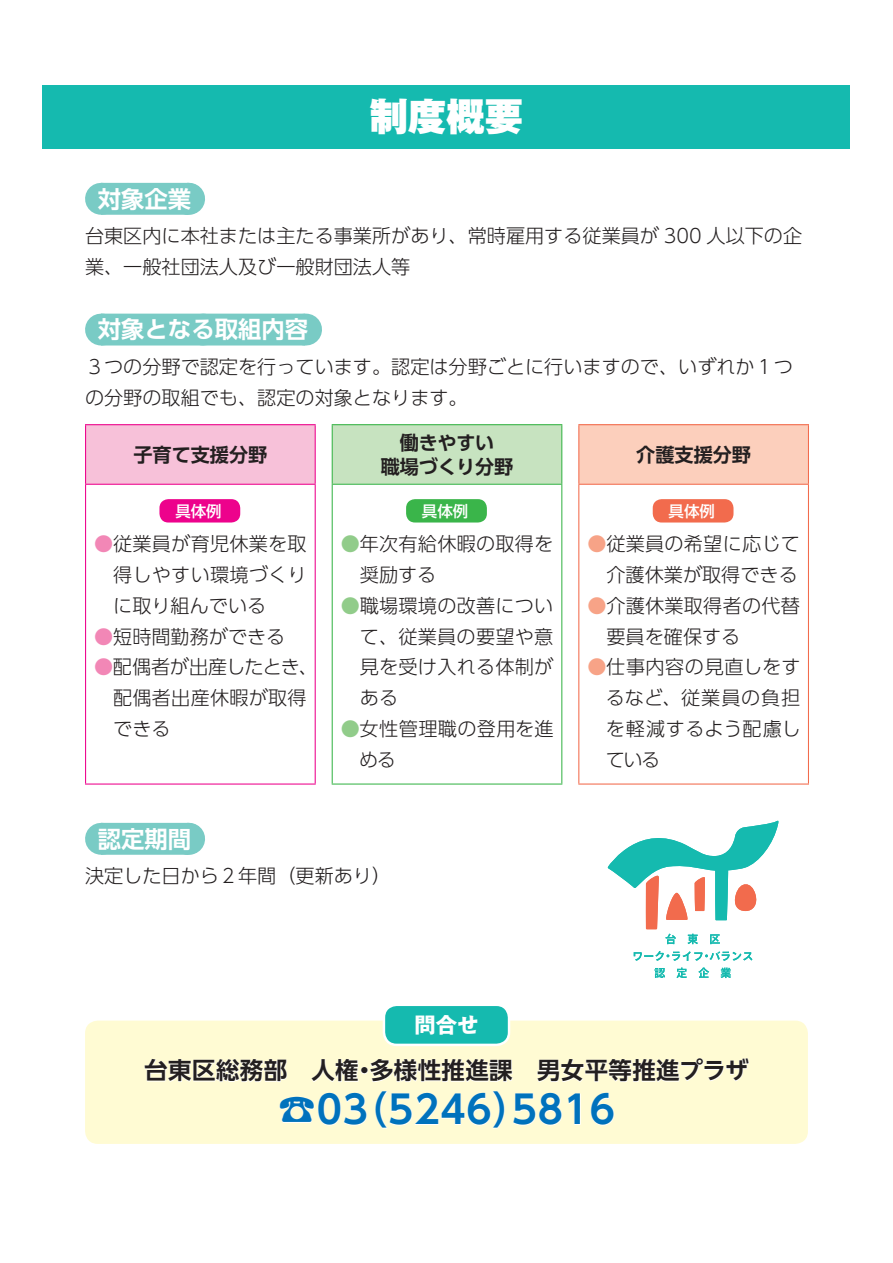
<style>
.page{position:relative;width:893px;height:1263px;background:#fff}
.page>*{position:absolute;margin:0;border:0;box-sizing:border-box;transform-origin:0 0}
.t1{font:700 38.25px "UD Shin Go NT Pro De";letter-spacing:.02em;color:#0072bc}
.t2{font:900 38.25px "Gothic MB101 Pro";color:#fff}
.t3{font:700 23.4px "UD Shin Go NT Pro De";letter-spacing:.02em;color:#231f20}
.t4{font:700 23.4px "UD Shin Go Pr 6 N De";color:#fff}
.t5{font:700 21.3px "Gothic MB101 Pro";color:#fff}
.t6{font:300 19.2px/30.8px "UD Shin Go Pr 6 N";color:#231f20}
.t7{font:700 19.2px/24.5px "UD Shin Go Pr 6 N De";color:#231f20;text-align:center}
.t8{font:300 19.2px/30.8px "UD Shin Go Pr 6 N";letter-spacing:.02em;color:#231f20}
.t9{font:500 15.45px "UD Shin Go Pr 6 N";color:#fff}
.s1{color:#f287b6}
.s2{color:#91cc8a}
.s3{color:#f7a387}
</style>
<div class="page">
<div style="left:43px;top:85px;width:807px;height:64px;background:#15baaf"></div>
<div style="left:85px;top:1020px;width:723px;height:124px;background:#fffbd3;border-radius:13px"></div>
<div style="left:384px;top:1005px;width:125px;height:40px;background:#15baaf;border-radius:13px"></div>
<div style="left:383px;top:1003px;width:127px;height:43px;border:2px solid #fff;border-radius:13px"></div>
<svg style="left:144px;top:1059px;width:143px;height:23px"></svg>
<svg style="left:311px;top:1059px;width:48px;height:23px"></svg>
<div style="left:361px;top:1067px;width:6px;height:7px;border:1px solid #fff;border-radius:50%"></div>
<svg style="left:370px;top:1059px;width:143px;height:23px"></svg>
<svg style="left:537px;top:1058px;width:212px;height:24px"></svg>
<svg style="left:279px;top:1093px;width:88px;height:33px"></svg>
<svg style="left:375px;top:1091px;width:130px;height:38px"></svg>
<svg style="left:513px;top:1093px;width:49px;height:33px"></svg>
<svg style="left:568px;top:1093px;width:13px;height:32px"></svg>
<svg style="left:591px;top:1093px;width:23px;height:33px"></svg>
<div style="left:101px;top:183px;width:87px;height:32px;background:#79cbc5"></div>
<svg style="left:145px;top:214px;width:40px;height:1px"></svg>
<hr style="left:188px;top:183px;width:1px;height:32px;background:#79cbc5">
<div style="left:101px;top:314px;width:204px;height:31px;background:#79cbc5"></div>
<hr style="left:305px;top:314px;width:1px;height:31px;background:#79cbc5">
<div style="left:101px;top:823px;width:87px;height:32px;background:#79cbc5"></div>
<svg style="left:145px;top:854px;width:40px;height:1px"></svg>
<hr style="left:188px;top:823px;width:1px;height:32px;background:#79cbc5">
<div style="left:86px;top:425px;width:229px;height:59px;background:#f7c1d9"></div>
<hr style="left:85px;top:424px;width:231px;height:1px;background:#ed028c">
<hr style="left:85px;top:425px;width:1px;height:59px;background:#ed028c">
<hr style="left:315px;top:425px;width:1px;height:59px;background:#ed028c">
<hr style="left:85px;top:484px;width:231px;height:1px;background:#ed028c">
<hr style="left:85px;top:485px;width:1px;height:298px;background:#ed028c">
<hr style="left:315px;top:485px;width:1px;height:298px;background:#ed028c">
<hr style="left:85px;top:783px;width:231px;height:1px;background:#ed028c">
<div style="left:159px;top:499px;width:81px;height:23px;background:#ed028c;border-radius:9px"></div>
<div style="left:332px;top:425px;width:230px;height:59px;background:#c7e3c0"></div>
<hr style="left:332px;top:424px;width:230px;height:1px;background:#3ab54a">
<hr style="left:332px;top:425px;width:1px;height:59px;background:#3ab54a">
<hr style="left:561px;top:425px;width:1px;height:59px;background:#3ab54a">
<hr style="left:332px;top:484px;width:230px;height:1px;background:#3ab54a">
<hr style="left:332px;top:485px;width:1px;height:298px;background:#3ab54a">
<hr style="left:561px;top:485px;width:1px;height:298px;background:#3ab54a">
<hr style="left:332px;top:783px;width:230px;height:1px;background:#3ab54a">
<div style="left:406px;top:499px;width:81px;height:23px;background:#3ab54a;border-radius:9px"></div>
<div style="left:579px;top:425px;width:229px;height:59px;background:#fccfbc"></div>
<hr style="left:578px;top:424px;width:231px;height:1px;background:#f26b4d">
<hr style="left:578px;top:425px;width:1px;height:59px;background:#f26b4d">
<hr style="left:808px;top:425px;width:1px;height:59px;background:#f26b4d">
<hr style="left:578px;top:484px;width:231px;height:1px;background:#f26b4d">
<hr style="left:578px;top:485px;width:1px;height:298px;background:#f26b4d">
<hr style="left:808px;top:485px;width:1px;height:298px;background:#f26b4d">
<hr style="left:578px;top:783px;width:231px;height:1px;background:#f26b4d">
<div style="left:653px;top:499px;width:80px;height:23px;background:#f26b4d;border-radius:9px"></div>
<svg style="left:634px;top:951px;width:118px;height:10px"></svg>
<svg style="left:654px;top:968px;width:11px;height:10px"></svg>
<svg style="left:676px;top:967px;width:11px;height:11px"></svg>
<svg style="left:698px;top:967px;width:11px;height:11px"></svg>
<svg style="left:720px;top:968px;width:11px;height:10px"></svg>
<svg style="left:607px;top:820px;width:172px;height:124px"></svg>
<h1 class="t2" style="left:370px;top:85px;width:155px">制度概要</h1>
<p class="t4" style="left:98px;top:180px;width:95px">対象企業</p>
<p class="t6" style="left:85px;top:220px;width:719px">台東区内に本社または主たる事業所があり、常時雇用する従業員が 300 人以下の企業、一般社団法人及び一般財団法人等</p>
<p class="t4" style="left:98px;top:310px;width:212px">対象となる取組内容</p>
<p class="t6" style="left:85px;top:351px;width:709px">３つの分野で認定を行っています。認定は分野ごとに行いますので、いずれか１つの分野の取組でも、認定の対象となります。</p>
<p class="t7" style="left:133px;top:442px;width:135px">子育て支援分野</p>
<p class="t9" style="left:175px;top:498px;width:48px">具体例</p>
<p class="t6" style="left:113px;top:528px;width:195px;text-align:justify;text-indent:-19px"><span class="s1">●</span>従業員が育児休業を取得しやすい環境づくりに取り組んでいる</p>
<p class="t6" style="left:94px;top:620px;width:193px"><span class="s1">●</span>短時間勤務ができる</p>
<p class="t6" style="left:113px;top:651px;width:206px;text-indent:-19px"><span class="s1">●</span>配偶者が出産したとき、配偶者出産休暇が取得できる</p>
<p class="t7" style="left:381px;top:429px;width:134px">働きやすい<br>職場づくり分野</p>
<p class="t9" style="left:422px;top:498px;width:48px">具体例</p>
<p class="t6" style="left:360px;top:528px;width:195px;text-indent:-19px"><span class="s2">●</span>年次有給休暇の取得を奨励する</p>
<p class="t6" style="left:360px;top:589px;width:195px;text-align:justify;text-indent:-19px"><span class="s2">●</span>職場環境の改善について、従業員の要望や意見を受け入れる体制がある</p>
<p class="t8" style="left:359px;top:713px;width:196px;text-indent:-19px"><span class="s2">●</span>女性管理職の登用を進める</p>
<p class="t4" style="left:98px;top:820px;width:95px">認定期間</p>
<p class="t6" style="left:85px;top:860px;width:308px">決定した日から２年間（更新あり(</p>
<p class="t7" style="left:636px;top:442px;width:116px">介護支援分野</p>
<p class="t9" style="left:669px;top:498px;width:48px">具体例</p>
<p class="t6" style="left:587px;top:528px;width:214px;text-align:right"><span class="s3">●</span>従業員の希望に応じて介護休業が取得できる</p>
<p class="t6" style="left:606px;top:589px;width:195px;text-indent:-19px"><span class="s3">●</span>介護休業取得者の代替要員を確保する</p>
<p class="t6" style="left:606px;top:651px;width:197px;text-align:justify;text-indent:-18px"><span class="s3">●</span>仕事内容の見直しをするなど、従業員の負担を軽減するよう配慮している</p>
<p class="t5" style="left:415px;top:1007px;width:65px">問合せ</p>
<p class="t3" style="left:370px;top:1051px;width:380px">多様性推進課　男女平等推進プラザ</p>
<p class="t3" style="left:144px;top:1051px;width:216px">台東区総務部　人権</p>
<p class="t3" style="left:353px;top:1051px;width:25px">・</p>
<h1 class="t1" style="left:278px;top:1079px;width:92px">☎03</h1>
<h1 class="t1" style="left:349px;top:1079px;width:183px">)5246(</h1>
<h1 class="t1" style="left:512px;top:1079px;width:105px">5816</h1>
</div>
